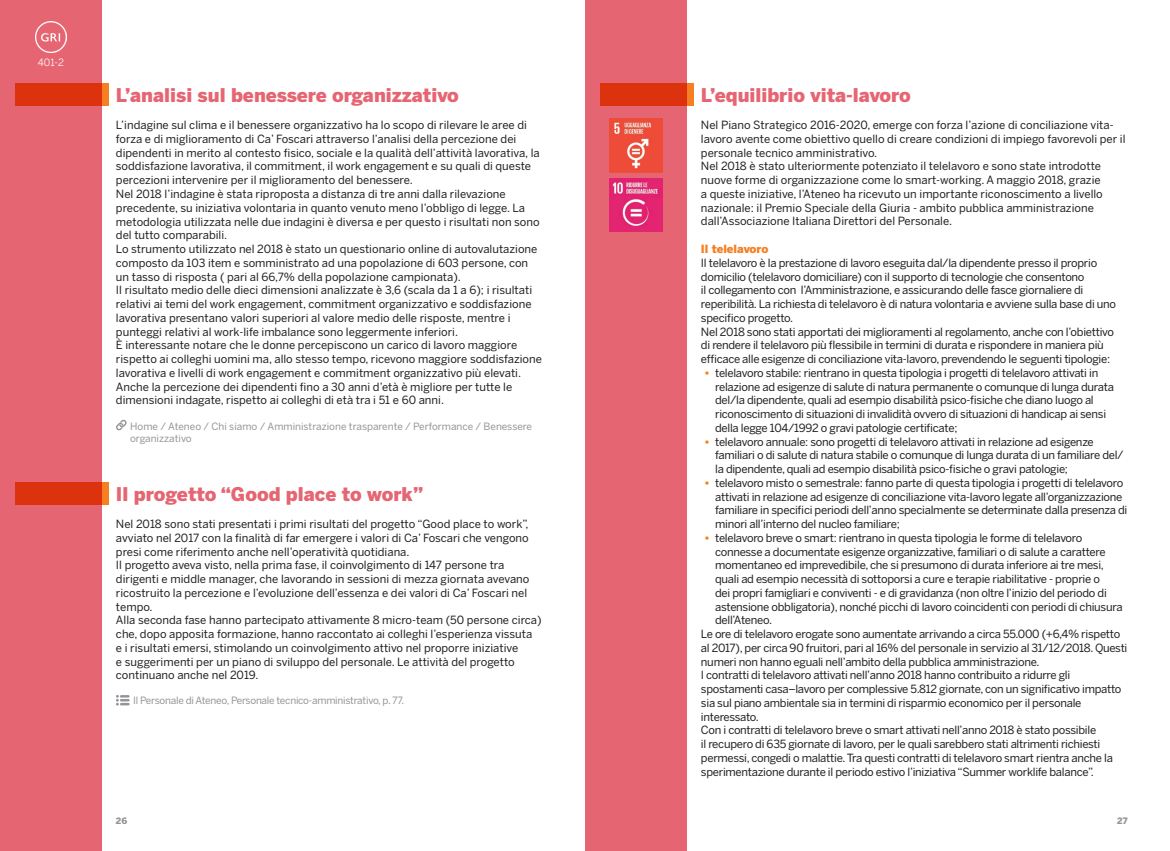
<style>
.page{position:relative;width:1170px;height:851px;background:#fff}
.page>*{position:absolute;margin:0;border:0;box-sizing:border-box;transform-origin:0 0}
.t1{font:900 18.75px "Benton Sans";color:#e66573}
.t2{font:11.25px/13.8px "Benton Sans";color:#231f20}
.t3{font:11.25px/13.8px "Benton Sans";letter-spacing:-.025em;color:#231f20}
.t4{font:900 11.25px "Benton Sans";color:#f57f21}
.t5{font:10px/12px "Benton Sans";letter-spacing:-.01em;color:#939598}
.t6{font:10px "Benton Sans";color:#fff}
.t7{font:900 8.75px "Benton Sans";color:#939598}
.s1{font-weight:900;color:#f57f21}
</style>
<div class="page">
<div style="left:0;top:0;width:102px;height:850px;background:#e66573"></div>
<div style="left:585px;top:0;width:101px;height:850px;background:#e66573"></div>
<img style="left:36px;top:22px;width:30px;height:30px">
<svg style="left:15px;top:83px;width:94px;height:23px;background:#dd370f"></svg>
<div style="left:600px;top:83px;width:93px;height:23px;background:#dc320e"></div>
<svg style="left:15px;top:482px;width:94px;height:23px;background:#dd370f"></svg>
<svg style="left:116px;top:419px;width:11px;height:11px"></svg>
<svg style="left:116px;top:695px;width:12px;height:10px"></svg>
<img style="left:609px;top:119px;width:53px;height:53px">
<img style="left:609px;top:178px;width:53px;height:53px">
<p class="t6" style="left:38px;top:56px;width:28px">401-2</p>
<h1 class="t1" style="left:116px;top:84px;width:344px">L’analisi sul benessere organizzativo</h1>
<h1 class="t1" style="left:701px;top:84px;width:211px">L’equilibrio vita-lavoro</h1>
<p class="t2" style="left:116px;top:118px;width:427px">L’indagine sul clima e il benessere organizzativo ha lo scopo di rilevare le aree di forza e di miglioramento di Ca’ Foscari attraverso l’analisi della percezione dei dipendenti in merito al contesto fisico, sociale e la qualità dell’attività lavorativa, la soddisfazione lavorativa, il commitment, il work engagement e su quali di queste percezioni intervenire per il miglioramento del benessere.<br>Nel 2018 l’indagine è stata riproposta a distanza di tre anni dalla rilevazione precedente, su iniziativa volontaria in quanto venuto meno l’obbligo di legge. La metodologia utilizzata nelle due indagini è diversa e per questo i risultati non sono del tutto comparabili.<br>Lo strumento utilizzato nel 2018 è stato un questionario online di autovalutazione composto da 103 item e somministrato ad una popolazione di 603 persone, con un tasso di risposta ( pari al 66,7% della popolazione campionata).<br>Il risultato medio delle dieci dimensioni analizzate è 3,6 (scala da 1 a 6); i risultati relativi ai temi del work engagement, commitment organizzativo e soddisfazione lavorativa presentano valori superiori al valore medio delle risposte, mentre i punteggi relativi al work-life imbalance sono leggermente inferiori.<br>È interessante notare che le donne percepiscono un carico di lavoro maggiore rispetto ai colleghi uomini ma, allo stesso tempo, ricevono maggiore soddisfazione lavorativa e livelli di work engagement e commitment organizzativo più elevati.<br>Anche la percezione dei dipendenti fino a 30 anni d’età è migliore per tutte le dimensioni indagate, rispetto ai colleghi di età tra i 51 e 60 anni.</p>
<p class="t2" style="left:701px;top:118px;width:426px">Nel Piano Strategico 2016-2020, emerge con forza l’azione di conciliazione vita&shy;lavoro avente come obiettivo quello di creare condizioni di impiego favorevoli per il personale tecnico amministrativo.<br>Nel 2018 è stato ulteriormente potenziato il telelavoro e sono state introdotte nuove forme di organizzazione come lo smart-working. A maggio 2018, grazie<br>a queste iniziative, l’Ateneo ha ricevuto un importante riconoscimento a livello nazionale: il Premio Speciale della Giuria - ambito pubblica amministrazione dall’Associazione Italiana Direttori del Personale.</p>
<p class="t4" style="left:701px;top:242px;width:69px">Il telelavoro</p>
<p class="t3" style="left:701px;top:255px;width:416px">Il telelavoro è la prestazione di lavoro eseguita dal/la dipendente presso il proprio domicilio (telelavoro domiciliare) con il supporto di tecnologie che consentono<br>il collegamento con l’Amministrazione, e assicurando delle fasce giornaliere di reperibilità. La richiesta di telelavoro è di natura volontaria e avviene sulla base di uno specifico progetto.<br>Nel 2018 sono stati apportati dei miglioramenti al regolamento, anche con l’obiettivo di rendere il telelavoro più flessibile in termini di durata e rispondere in maniera più efficace alle esigenze di conciliazione vita-lavoro, prevendendo le seguenti tipologie:</p>
<p class="t3" style="left:715px;top:365px;width:400px;text-indent:-11px"><span class="s1">•</span> telelavoro stabile: rientrano in questa tipologia i progetti di telelavoro attivati in relazione ad esigenze di salute di natura permanente o comunque di lunga durata del/la dipendente, quali ad esempio disabilità psico-fisiche che diano luogo al riconoscimento di situazioni di invalidità ovvero di situazioni di handicap ai sensi della legge 104/1992 o gravi patologie certificate;</p>
<p class="t3" style="left:715px;top:434px;width:410px;text-indent:-11px"><span class="s1">•</span> telelavoro annuale: sono progetti di telelavoro attivati in relazione ad esigenze familiari o di salute di natura stabile o comunque di lunga durata di un familiare del/ la dipendente, quali ad esempio disabilità psico-fisiche o gravi patologie;</p>
<p class="t3" style="left:715px;top:475px;width:414px;text-indent:-11px"><span class="s1">•</span> telelavoro misto o semestrale: fanno parte di questa tipologia i progetti di telelavoro attivati in relazione ad esigenze di conciliazione vita-lavoro legate all’organizzazione familiare in specifici periodi dell’anno specialmente se determinate dalla presenza di minori all’interno del nucleo familiare;</p>
<p class="t3" style="left:704px;top:530px;width:379px"><span class="s1">•</span> telelavoro breve o smart: rientrano in questa tipologia le forme di telelavoro</p>
<p class="t3" style="left:715px;top:544px;width:392px">connesse a documentate esigenze organizzative, familiari o di salute a carattere</p>
<p class="t3" style="left:715px;top:558px;width:390px">momentaneo ed imprevedibile, che si presumono di durata inferiore ai tre mesi,</p>
<p class="t3" style="left:715px;top:572px;width:386px">quali ad esempio necessità di sottoporsi a cure e terapie riabilitative - proprie o</p>
<p class="t3" style="left:715px;top:585px;width:393px">dei propri famigliari e conviventi - e di gravidanza (non oltre l’inizio del periodo di</p>
<p class="t3" style="left:715px;top:599px;width:409px">astensione obbligatoria), nonché picchi di lavoro coincidenti con periodi di chiusura</p>
<p class="t3" style="left:715px;top:613px;width:58px">dell’Ateneo.</p>
<p class="t3" style="left:701px;top:627px;width:421px">Le ore di telelavoro erogate sono aumentate arrivando a circa 55.000 (+6,4% rispetto</p>
<p class="t3" style="left:701px;top:640px;width:428px">al 2017), per circa 90 fruitori, pari al 16% del personale in servizio al 31/12/2018. Questi</p>
<p class="t3" style="left:701px;top:654px;width:340px">numeri non hanno eguali nell’ambito della pubblica amministrazione.</p>
<p class="t3" style="left:701px;top:668px;width:371px">I contratti di telelavoro attivati nell’anno 2018 hanno contribuito a ridurre gli</p>
<p class="t3" style="left:701px;top:682px;width:422px">spostamenti casa–lavoro per complessive 5.812 giornate, con un significativo impatto</p>
<p class="t3" style="left:701px;top:695px;width:382px">sia sul piano ambientale sia in termini di risparmio economico per il personale</p>
<p class="t3" style="left:701px;top:709px;width:59px">interessato.</p>
<p class="t3" style="left:701px;top:723px;width:397px">Con i contratti di telelavoro breve o smart attivati nell’anno 2018 è stato possibile</p>
<p class="t3" style="left:701px;top:737px;width:401px">il recupero di 635 giornate di lavoro, per le quali sarebbero stati altrimenti richiesti</p>
<p class="t3" style="left:701px;top:750px;width:413px">permessi, congedi o malattie. Tra questi contratti di telelavoro smart rientra anche la</p>
<p class="t3" style="left:701px;top:764px;width:394px">sperimentazione durante il periodo estivo l’iniziativa “Summer worklife balance”.</p>
<p class="t5" style="left:130px;top:420px;width:403px">Home / Ateneo / Chi siamo / Amministrazione trasparente / Performance / Benessere organizzativo</p>
<h1 class="t1" style="left:116px;top:483px;width:309px">Il progetto “Good place to work”</h1>
<p class="t2" style="left:116px;top:517px;width:427px">Nel 2018 sono stati presentati i primi risultati del progetto “Good place to work”, avviato nel 2017 con la finalità di far emergere i valori di Ca’ Foscari che vengono presi come riferimento anche nell’operatività quotidiana.<br>Il progetto aveva visto, nella prima fase, il coinvolgimento di 147 persone tra dirigenti e middle manager, che lavorando in sessioni di mezza giornata avevano ricostruito la percezione e l’evoluzione dell’essenza e dei valori di Ca’ Foscari nel tempo.<br>Alla seconda fase hanno partecipato attivamente 8 micro-team (50 persone circa) che, dopo apposita formazione, hanno raccontato ai colleghi l’esperienza vissuta<br>e i risultati emersi, stimolando un coinvolgimento attivo nel proporre iniziative<br>e suggerimenti per un piano di sviluppo del personale. Le attività del progetto continuano anche nel 2019.</p>
<p class="t5" style="left:133px;top:694px;width:272px">Il Personale di Ateneo, Personale tecnico-amministrativo, p. 77.</p>
<p class="t7" style="left:116px;top:815px;width:13px">26</p>
<p class="t7" style="left:1117px;top:815px;width:12px">27</p>
</div>
